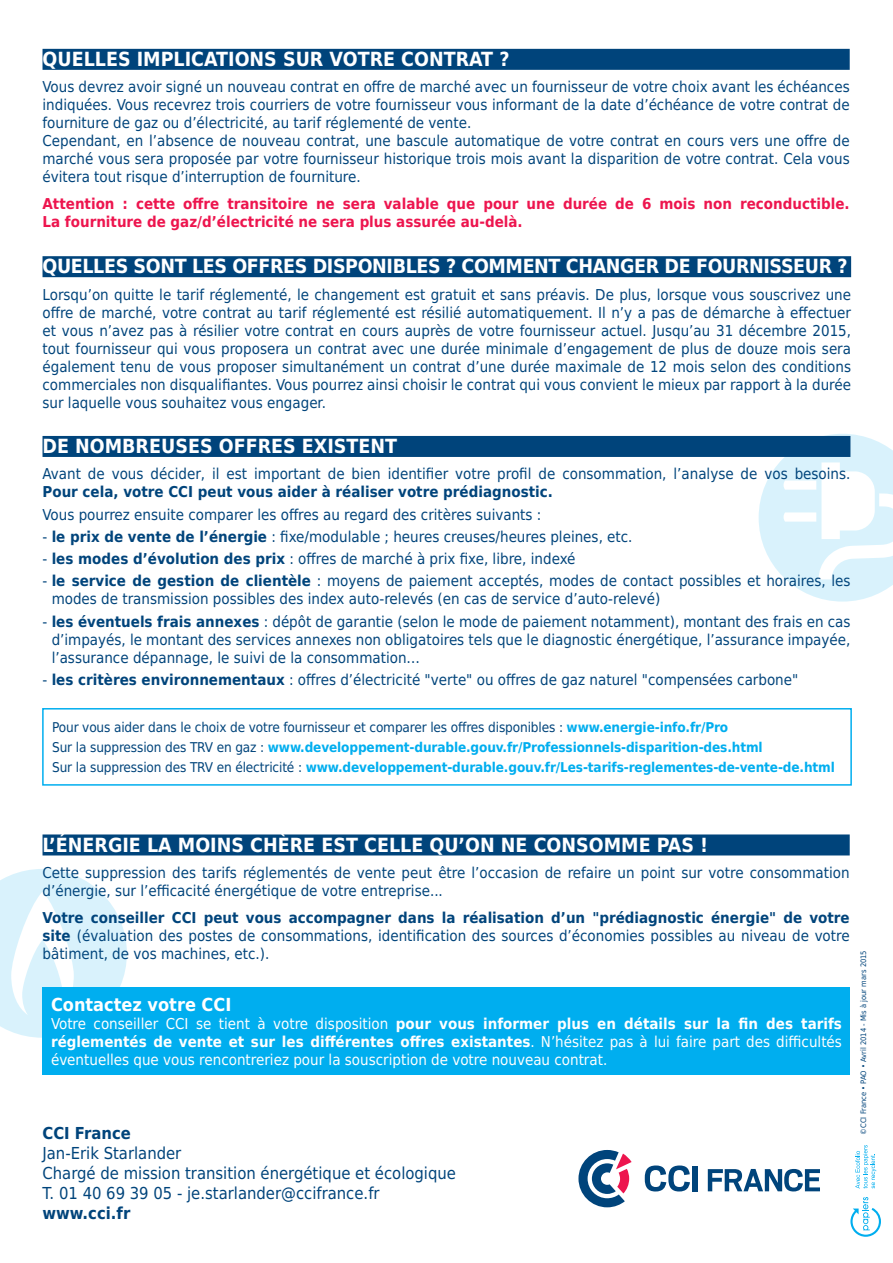
<style>
.page{position:relative;width:893px;height:1263px;background:#fff}
.page>*{position:absolute;margin:0;border:0;box-sizing:border-box;transform-origin:0 0}
.FILET_BLEU{font:700 19.5px "DejaVu Sans Condensed";color:#fff}
.FILET_BLEU-2{font:700 19.5px "DejaVu Sans Condensed";letter-spacing:-.02em;color:#fff}
.t1{font:700 18px "DejaVu Sans Condensed";color:#fff}
.t2{font:16.5px "DejaVu Sans Condensed";color:#00447b}
.t3{font:700 16.5px "DejaVu Sans Condensed";color:#00447b}
.TEXTE{font:15px/18px "DejaVu Sans Condensed";color:#00447b;text-align:justify}
.t4{font:15px/18px "DejaVu Sans Condensed";color:#fff;text-align:justify}
.TEXTE-2{font:700 15px/18px "DejaVu Sans Condensed";color:#ed154e}
.TEXTE-3{font:700 13.5px "DejaVu Sans Condensed";letter-spacing:-.01em;color:#00aeef}
.TEXTE-4{font:13.5px "DejaVu Sans Condensed";letter-spacing:-.01em;color:#00447b}
.TEXTE-5{font:7.5px "DejaVu Sans Condensed";color:#00447b}
.s1{font-weight:700}
.s2{font-weight:700;color:#00aeef}
.s3{font-weight:400;color:#00447b}
</style>
<div class="page">
<svg style="left:0;top:869px;width:127px;height:169px"></svg>
<svg style="left:759px;top:434px;width:134px;height:168px"></svg>
<div style="left:42px;top:708px;width:810px;height:78px;border:2px solid #00aeef"></div>
<div style="left:43px;top:988px;width:807px;height:87px;background:#00aeef"></div>
<div style="left:43px;top:436px;width:807px;height:21px;background:#00447b"></div>
<div style="left:43px;top:834px;width:807px;height:21px;background:#00447b"></div>
<div style="left:43px;top:49px;width:807px;height:21px;background:#00447b"></div>
<div style="left:43px;top:256px;width:808px;height:21px;background:#00447b"></div>
<svg style="left:850px;top:1197px;width:31px;height:40px"></svg>
<svg style="left:855px;top:1145px;width:21px;height:43px"></svg>
<svg style="left:645px;top:1165px;width:45px;height:26px"></svg>
<div style="left:693px;top:1166px;width:5px;height:25px;background:#00447b"></div>
<svg style="left:578px;top:1150px;width:54px;height:57px"></svg>
<svg style="left:708px;top:1169px;width:112px;height:22px"></svg>
<p class="FILET_BLEU" style="left:43px;top:43px;width:468px">QUELLES IMPLICATIONS SUR VOTRE CONTRAT ?</p>
<p class="TEXTE" style="left:43px;top:78px;width:809px">Vous devrez avoir signé un nouveau contrat en offre de marché avec un fournisseur de votre choix avant les échéances indiquées. Vous recevrez trois courriers de votre fournisseur vous informant de la date d’échéance de votre contrat de fourniture de gaz ou d’électricité, au tarif réglementé de vente.</p>
<p class="TEXTE" style="left:43px;top:132px;width:809px">Cependant, en l’absence de nouveau contrat, une bascule automatique de votre contrat en cours vers une offre de marché vous sera proposée par votre fournisseur historique trois mois avant la disparition de votre contrat. Cela vous évitera tout risque d’interruption de fourniture.</p>
<p class="TEXTE-2" style="left:43px;top:194px;width:809px">Attention : cette offre transitoire ne sera valable que pour une durée de 6 mois non reconductible.<br>La fourniture de gaz/d’électricité ne sera plus assurée au-delà.</p>
<p class="FILET_BLEU-2" style="left:43px;top:250px;width:807px">QUELLES SONT LES OFFRES DISPONIBLES ? COMMENT CHANGER DE FOURNISSEUR ?</p>
<p class="TEXTE" style="left:43px;top:285px;width:810px">Lorsqu’on quitte le tarif réglementé, le changement est gratuit et sans préavis. De plus, lorsque vous souscrivez une offre de marché, votre contrat au tarif réglementé est résilié automatiquement. Il n’y a pas de démarche à effectuer et vous n’avez pas à résilier votre contrat en cours auprès de votre fournisseur actuel. Jusqu’au 31 décembre 2015, tout fournisseur qui vous proposera un contrat avec une durée minimale d’engagement de plus de douze mois sera également tenu de vous proposer simultanément un contrat d’une durée maximale de 12 mois selon des conditions commerciales non disqualifiantes. Vous pourrez ainsi choisir le contrat qui vous convient le mieux par rapport à la durée sur laquelle vous souhaitez vous engager.</p>
<p class="FILET_BLEU" style="left:43px;top:430px;width:356px">DE NOMBREUSES OFFRES EXISTENT</p>
<p class="TEXTE" style="left:43px;top:465px;width:809px">Avant de vous décider, il est important de bien identifier votre profil de consommation, l’analyse de vos besoins.<br><span class="s1">Pour cela, votre CCI peut vous aider à réaliser votre prédiagnostic.</span></p>
<p class="TEXTE" style="left:43px;top:505px;width:500px">Vous pourrez ensuite comparer les offres au regard des critères suivants :</p>
<p class="TEXTE" style="left:43px;top:527px;width:591px">- <span class="s1">le prix de vente de l’énergie</span> : fixe/modulable ; heures creuses/heures pleines, etc.</p>
<p class="TEXTE" style="left:43px;top:550px;width:534px">- <span class="s1">les modes d’évolution des prix</span> : offres de marché à prix fixe, libre, indexé</p>
<p class="TEXTE" style="left:52px;top:572px;width:800px;text-indent:-9px">- <span class="s1">le service de gestion de clientèle</span> : moyens de paiement acceptés, modes de contact possibles et horaires, les modes de transmission possibles des index auto-relevés (en cas de service d’auto-relevé)</p>
<p class="TEXTE" style="left:52px;top:612px;width:800px;text-indent:-9px">- <span class="s1">les éventuels frais annexes</span> : dépôt de garantie (selon le mode de paiement notamment), montant des frais en cas d’impayés, le montant des services annexes non obligatoires tels que le diagnostic énergétique, l’assurance impayée, l’assurance dépannage, le suivi de la consommation…</p>
<p class="TEXTE" style="left:43px;top:670px;width:757px">- <span class="s1">les critères environnementaux</span> : offres d’électricité "verte" ou offres de gaz naturel "compensées carbone"</p>
<p class="TEXTE-4" style="left:52px;top:716px;width:678px">Pour vous aider dans le choix de votre fournisseur et comparer les offres disponibles : <span class="s2">www.energie-info.fr/Pro</span></p>
<p class="TEXTE-3" style="left:52px;top:736px;width:712px"><span class="s3">Sur la suppression des TRV en gaz :</span> www.developpement-durable.gouv.fr/Professionnels-disparition-des.html</p>
<p class="TEXTE-3" style="left:52px;top:756px;width:784px"><span class="s3">Sur la suppression des TRV en électricité :</span> www.developpement-durable.gouv.fr/Les-tarifs-reglementes-de-vente-de.html</p>
<p class="FILET_BLEU" style="left:43px;top:828px;width:667px">L’ÉNERGIE LA MOINS CHÈRE EST CELLE QU’ON NE CONSOMME PAS !</p>
<p class="TEXTE" style="left:43px;top:863px;width:809px">Cette suppression des tarifs réglementés de vente peut être l’occasion de refaire un point sur votre consommation d’énergie, sur l’efficacité énergétique de votre entreprise...</p>
<p class="TEXTE" style="left:43px;top:908px;width:809px"><span class="s1">Votre conseiller CCI peut vous accompagner dans la réalisation d’un "prédiagnostic énergie" de votre site</span> (évaluation des postes de consommations, identification des sources d’économies possibles au niveau de votre bâtiment, de vos machines, etc.).</p>
<p class="t1" style="left:51px;top:990px;width:182px">Contactez votre CCI</p>
<p class="t4" style="left:51px;top:1014px;width:792px">Votre conseiller CCI se tient à votre disposition <span class="s1">pour vous informer plus en détails sur la fin des tarifs réglementés de vente et sur les différentes offres existantes</span>. N’hésitez pas à lui faire part des difficultés éventuelles que vous rencontreriez pour la souscription de votre nouveau contrat.</p>
<p class="t3" style="left:43px;top:1120px;width:90px">CCI France</p>
<p class="t2" style="left:43px;top:1140px;width:140px">Jan-Erik Starlander</p>
<p class="t2" style="left:43px;top:1160px;width:415px">Chargé de mission transition énergétique et écologique</p>
<p class="t2" style="left:43px;top:1179px;width:339px">T. 01 40 69 39 05 - je.starlander@ccifrance.fr</p>
<p class="t3" style="left:43px;top:1199px;width:89px">www.cci.fr</p>
<p class="TEXTE-5" style="left:857px;top:1135px;width:186px;rotate:-90deg">©CCI France • PAO • Avril 2014 - Mis à jour mars 2015</p>
</div>
